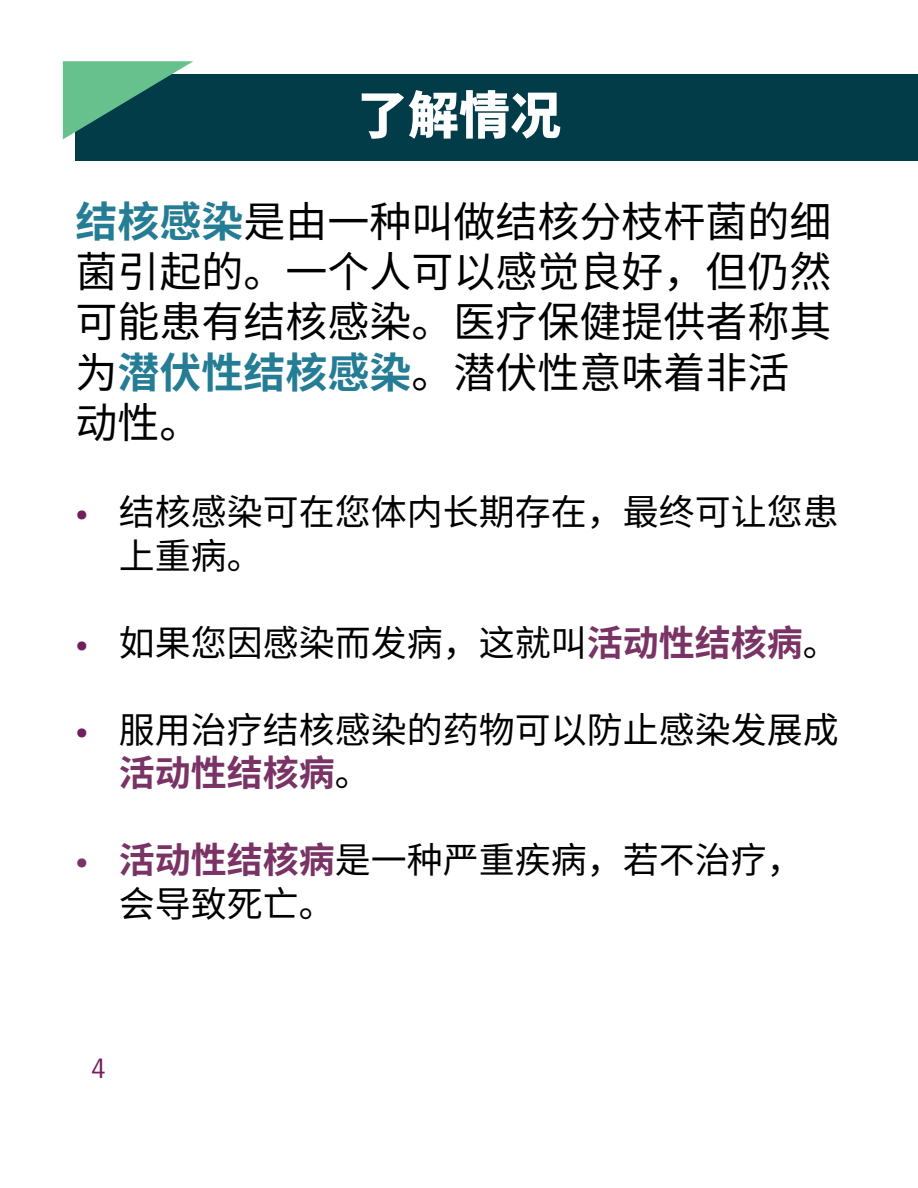
<style>
.page{position:relative;width:918px;height:1188px;background:#fff}
.page>*{position:absolute;margin:0;border:0;box-sizing:border-box;transform-origin:0 0}
.t1{font:900 51px "Noto Sans SC";color:#fff}
.t2{font:42px/50.4px "Noto Sans SC";color:#000}
.t3{font:36px/43.5px "Noto Sans SC";color:#000}
.t4{font:condensed 28.5px "Franklin Gothic LT Pro";color:#721f5c}
.s1{font-weight:700;color:#257c95}
.s2{font-family:"Montserrat Alternates";font-weight:700;color:#711e5c}
.s3{font-weight:700;color:#7a3365}
.s4{font-family:"Montserrat Alternates";font-weight:700;color:#7a3365}
</style>
<div class="page">
<div style="left:76px;top:74px;width:842px;height:87px;background:#023c49"></div>
<svg style="left:63px;top:61px;width:130px;height:78px"></svg>
<h1 class="t1" style="left:357px;top:86px;width:205px">了解情况</h1>
<p class="t2" style="left:76px;top:197px;width:758px"><span class="s1">结核感染</span>是由一种叫做结核分枝杆菌的细菌引起的。一个人可以感觉良好，但仍然可能患有结核感染。医疗保健提供者称其为<span class="s1">潜伏性结核感染</span>。潜伏性意味着非活动性。</p>
<p class="t3" style="left:119px;top:491px;width:722px;text-indent:-43px"><span class="s2">•</span> 结核感染可在您体内长期存在，最终可让您患上重病。</p>
<p class="t3" style="left:76px;top:622px;width:765px"><span class="s2">•</span> 如果您因感染而发病，这就叫<span class="s3">活动性结核病</span>。</p>
<p class="t3" style="left:119px;top:709px;width:722px;text-indent:-43px"><span class="s2">•</span> 服用治疗结核感染的药物可以防止感染发展成<span class="s3">活动性结核病</span>。</p>
<p class="t3" style="left:119px;top:839px;width:686px;text-indent:-43px"><span class="s4">•</span> <span class="s3">活动性结核病</span>是一种严重疾病，若不治疗，会导致死亡。</p>
<p class="t4" style="left:91px;top:1053px;width:16px">4</p>
</div>
